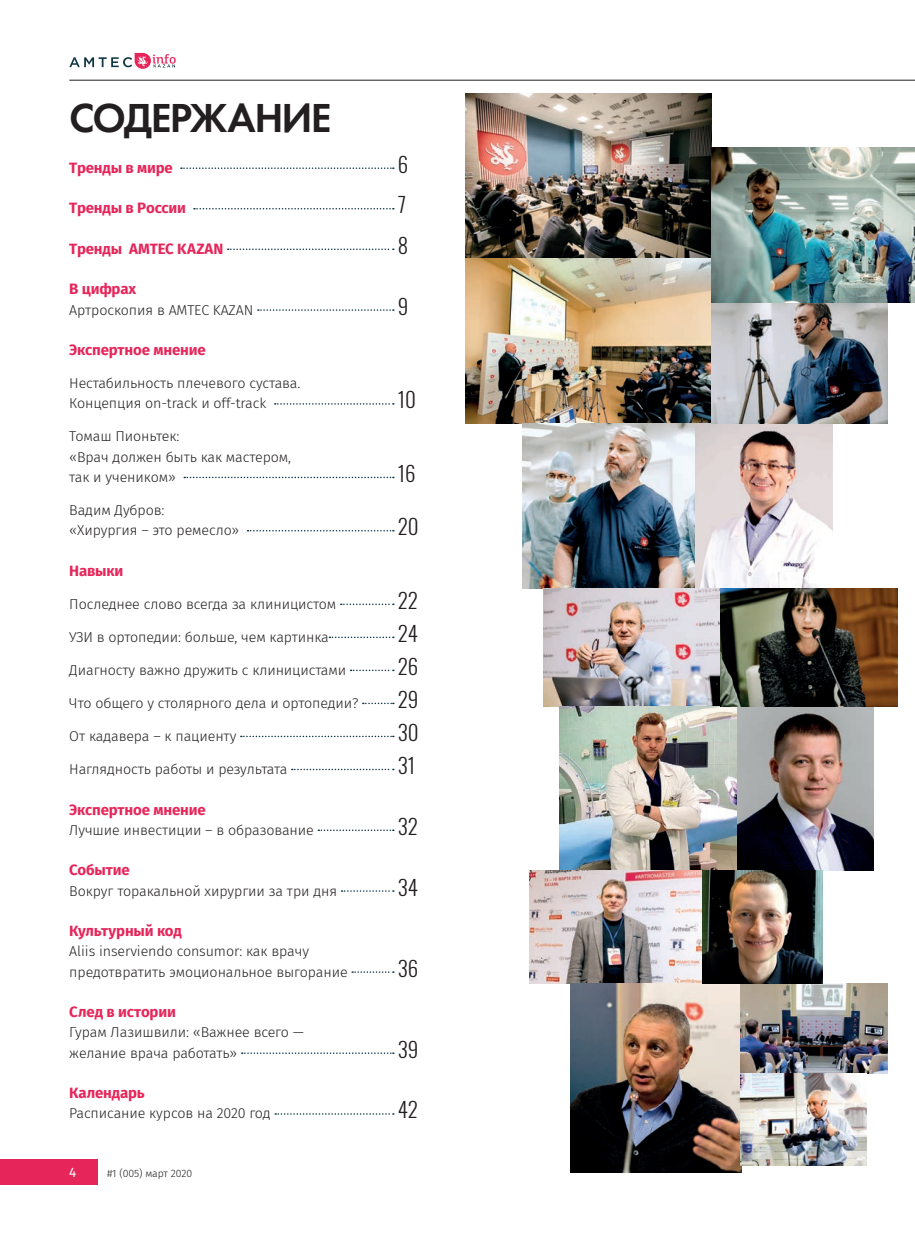
<style>
.page{position:relative;width:915px;height:1234px;background:#fff}
.page>*{position:absolute;margin:0;border:0;box-sizing:border-box;transform-origin:0 0}
.t1{font:42px "Futura Demi C";letter-spacing:-.045em;color:#231f20}
.t2{font:300 21px "Oswald";letter-spacing:-.01em;color:#231f20}
.t3{font:700 15px "Fira Sans";letter-spacing:-.01em;color:#e6265a}
.t4{font:300 14.25px/20.2px "Fira Sans";letter-spacing:-.005em;color:#231f20}
.t5{font:13.5px "Fira Sans";color:#fff}
.t6{font:300 10.5px "Fira Sans";letter-spacing:-.005em;color:#231f20}
</style>
<div class="page">
<svg style="left:69px;top:53px;width:107px;height:16px"></svg>
<svg style="left:181px;top:167px;width:213px;height:2px"></svg>
<svg style="left:194px;top:208px;width:200px;height:1px"></svg>
<svg style="left:228px;top:248px;width:166px;height:2px"></svg>
<svg style="left:258px;top:309px;width:136px;height:2px"></svg>
<svg style="left:274px;top:403px;width:120px;height:1px"></svg>
<svg style="left:184px;top:476px;width:210px;height:2px"></svg>
<svg style="left:247px;top:530px;width:147px;height:1px"></svg>
<svg style="left:340px;top:603px;width:54px;height:2px"></svg>
<svg style="left:329px;top:636px;width:65px;height:2px"></svg>
<svg style="left:350px;top:669px;width:44px;height:2px"></svg>
<svg style="left:362px;top:702px;width:32px;height:2px"></svg>
<svg style="left:241px;top:735px;width:153px;height:2px"></svg>
<svg style="left:292px;top:768px;width:102px;height:2px"></svg>
<svg style="left:318px;top:829px;width:76px;height:1px"></svg>
<svg style="left:341px;top:890px;width:53px;height:1px"></svg>
<svg style="left:352px;top:971px;width:42px;height:1px"></svg>
<svg style="left:242px;top:1052px;width:152px;height:1px"></svg>
<svg style="left:275px;top:1113px;width:119px;height:1px"></svg>
<img style="left:465px;top:94px;width:246px;height:329px">
<img style="left:522px;top:423px;width:310px;height:165px">
<img style="left:559px;top:706px;width:314px;height:164px">
<img style="left:543px;top:588px;width:354px;height:118px">
<img style="left:529px;top:870px;width:173px;height:112px">
<img style="left:570px;top:982px;width:171px;height:189px">
<img style="left:740px;top:982px;width:147px;height:90px">
<img style="left:740px;top:1072px;width:126px;height:93px">
<img style="left:702px;top:870px;width:120px;height:112px">
<img style="left:711px;top:302px;width:176px;height:121px">
<img style="left:711px;top:148px;width:203px;height:154px">
<div style="left:0;top:1158px;width:98px;height:26px;background:#e6265a"></div>
<hr style="left:69px;top:80px;width:845px;height:1px;background:#231f20">
<h1 class="t1" style="left:69px;top:94px;width:264px">СОДЕРЖАНИЕ</h1>
<p class="t3" style="left:69px;top:155px;width:105px">Тренды в мире</p>
<h2 class="t2" style="left:397px;top:145px;width:12px">6</h2>
<p class="t3" style="left:69px;top:195px;width:118px">Тренды в России</p>
<h2 class="t2" style="left:397px;top:186px;width:10px">7</h2>
<p class="t3" style="left:69px;top:236px;width:155px">Тренды AMTEC KAZAN</p>
<h2 class="t2" style="left:397px;top:226px;width:12px">8</h2>
<p class="t3" style="left:69px;top:276px;width:68px">В цифрах</p>
<p class="t4" style="left:69px;top:299px;width:185px">Артроскопия в AMTEC KAZAN</p>
<h2 class="t2" style="left:397px;top:287px;width:12px">9</h2>
<p class="t3" style="left:69px;top:337px;width:138px">Экспертное мнение</p>
<p class="t4" style="left:69px;top:373px;width:232px">Нестабильность плечевого сустава.<br>Концепция on-track и off-track</p>
<h2 class="t2" style="left:397px;top:381px;width:20px">10</h2>
<p class="t4" style="left:69px;top:426px;width:223px">Томаш Пионьтек:<br>«Врач должен быть как мастером, так и учеником»</p>
<p class="t4" style="left:69px;top:499px;width:171px">Вадим Дубров:<br>«Хирургия – это ремесло»</p>
<h2 class="t2" style="left:397px;top:454px;width:20px">16</h2>
<h2 class="t2" style="left:397px;top:508px;width:22px">20</h2>
<p class="t3" style="left:69px;top:557px;width:55px">Навыки</p>
<p class="t4" style="left:69px;top:593px;width:268px">Последнее слово всегда за клиницистом</p>
<h2 class="t2" style="left:397px;top:581px;width:22px">22</h2>
<p class="t4" style="left:69px;top:626px;width:261px">УЗИ в ортопедии: больше, чем картинка</p>
<h2 class="t2" style="left:397px;top:614px;width:22px">24</h2>
<p class="t4" style="left:69px;top:659px;width:278px">Диагносту важно дружить с клиницистами</p>
<h2 class="t2" style="left:397px;top:647px;width:22px">26</h2>
<p class="t4" style="left:69px;top:692px;width:290px">Что общего у столярного дела и ортопедии?</p>
<h2 class="t2" style="left:397px;top:680px;width:22px">29</h2>
<p class="t4" style="left:69px;top:725px;width:168px">От кадавера – к пациенту</p>
<h2 class="t2" style="left:397px;top:713px;width:22px">30</h2>
<p class="t4" style="left:69px;top:758px;width:219px">Наглядность работы и результата</p>
<h2 class="t2" style="left:397px;top:746px;width:19px">31</h2>
<p class="t3" style="left:69px;top:796px;width:138px">Экспертное мнение</p>
<p class="t4" style="left:69px;top:819px;width:246px">Лучшие инвестиции – в образование</p>
<h2 class="t2" style="left:397px;top:807px;width:22px">32</h2>
<p class="t3" style="left:69px;top:857px;width:62px">Событие</p>
<p class="t4" style="left:69px;top:880px;width:269px">Вокруг торакальной хирургии за три дня</p>
<h2 class="t2" style="left:397px;top:868px;width:22px">34</h2>
<p class="t3" style="left:69px;top:918px;width:114px">Культурный код</p>
<p class="t4" style="left:69px;top:940px;width:280px">Aliis inserviendo consumor: как врачу предотвратить эмоциональное выгорание</p>
<h2 class="t2" style="left:397px;top:949px;width:22px">36</h2>
<p class="t3" style="left:69px;top:999px;width:108px">След в истории</p>
<p class="t4" style="left:69px;top:1021px;width:236px">Гурам Лазишвили: «Важнее всего — желание врача работать»</p>
<h2 class="t2" style="left:397px;top:1030px;width:22px">39</h2>
<p class="t3" style="left:69px;top:1080px;width:77px">Календарь</p>
<p class="t4" style="left:69px;top:1102px;width:203px">Расписание курсов на 2020 год</p>
<h2 class="t2" style="left:397px;top:1090px;width:22px">42</h2>
<p class="t5" style="left:69px;top:1161px;width:9px">4</p>
<p class="t6" style="left:107px;top:1165px;width:87px">#1 (005) март 2020</p>
</div>
